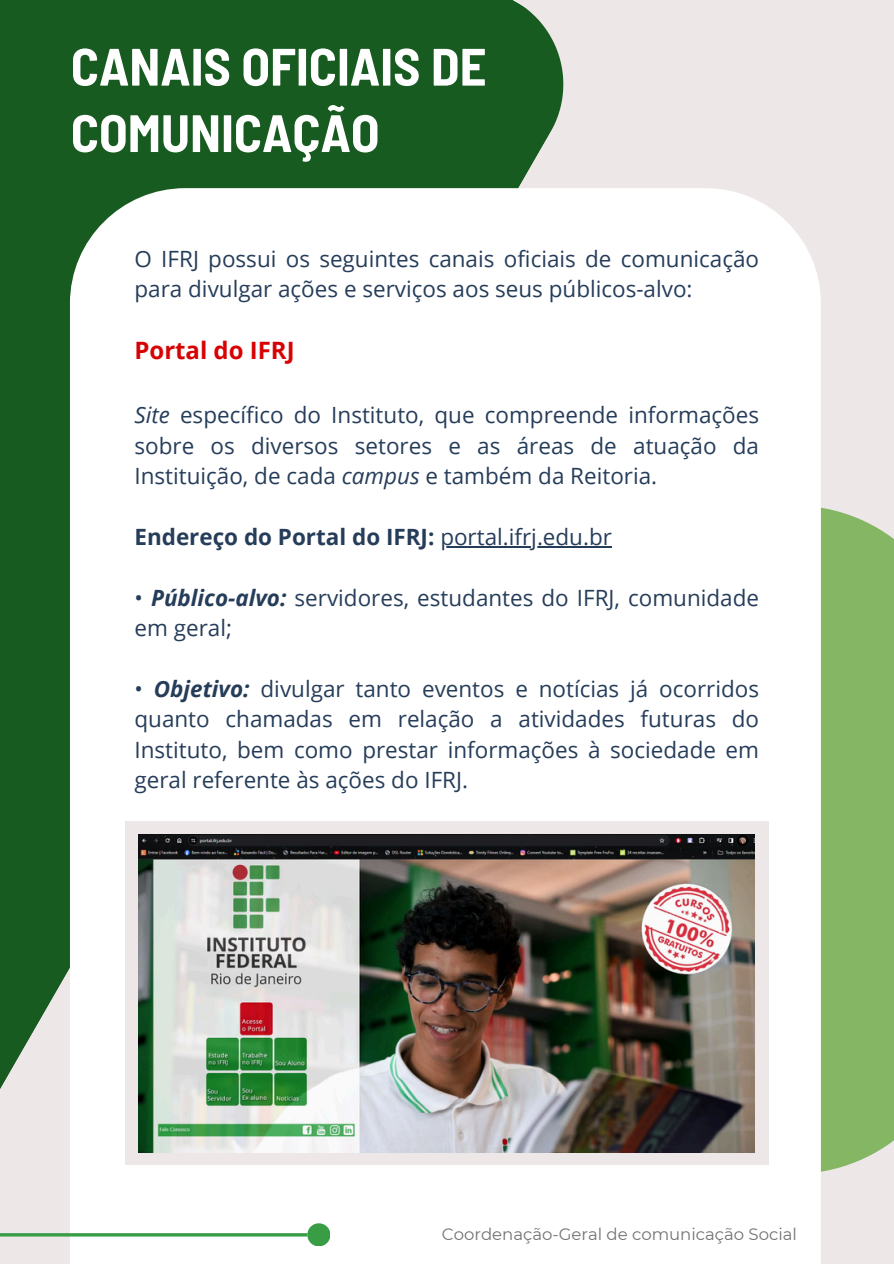
<style>
.page{position:relative;width:894px;height:1264px;background:#fff}
.page>*{position:absolute;margin:0;border:0;box-sizing:border-box;transform-origin:0 0}
.t1{font:700 semi-condensed 52.5px/66.3px "Barlow";color:#fff}
.t2{font:700 24px "Open Sans";color:#d80202}
.t3{font:22.5px/30.3px "Open Sans";color:#263d5a;text-align:justify}
.t4{font:700 22.5px "Open Sans";color:#263d5a}
.t5{font:16.5px "Montserrat";color:#737373}
.s1{font-style:italic}
.s2{font-weight:400}
.s3{font-weight:700;font-style:italic}
</style>
<div class="page">
<div style="left:0;top:0;width:893px;height:1263px;background:#ede7e7"></div>
<div style="left:0;top:0;width:564px;height:1089px;background:#185b20"></div>
<div style="left:820px;top:505px;width:73px;height:668px;background:#85b663"></div>
<div style="left:70px;top:188px;width:750px;height:1075px;background:#fff"></div>
<hr style="left:440px;top:546px;width:171px;height:1px;background:#263d5a">
<hr style="left:0;top:1233px;width:307px;height:3px;background:#389d45">
<svg style="left:307px;top:1223px;width:23px;height:22px"></svg>
<div style="left:125px;top:821px;width:642px;height:343px;background:#ede7e7"></div>
<img style="left:139px;top:834px;width:615px;height:317px">
<h3 class="t1" style="left:71px;top:31px;width:417px">CANAIS OFICIAIS DE<br>COMUNICAÇÃO</h3>
<p class="t3" style="left:134px;top:243px;width:626px">O IFRJ possui os seguintes canais oficiais de comunicação para divulgar ações e serviços aos seus públicos-alvo:</p>
<h1 class="t2" style="left:134px;top:333px;width:161px">Portal do IFRJ</h1>
<p class="t3" style="left:134px;top:399px;width:626px"><span class="s1">Site</span> específico do Instituto, que compreende informações sobre os diversos setores e as áreas de atuação da Instituição, de cada <span class="s1">campus</span> e também da Reitoria.</p>
<h3 class="t4" style="left:134px;top:521px;width:479px">Endereço do Portal do IFRJ: <span class="s2">portal.ifrj.edu.br</span></h3>
<h2 class="t3" style="left:134px;top:582px;width:626px">• <span class="s3">Público-alvo:</span> servidores, estudantes do IFRJ, comunidade</h2>
<h3 class="t3" style="left:134px;top:612px;width:99px">em geral;</h3>
<h3 class="t3" style="left:134px;top:673px;width:626px;text-indent:19px"><span class="s3">Objetivo:</span> divulgar tanto eventos e notícias já ocorridos quanto chamadas em relação a atividades futuras do Instituto, bem como prestar informações à sociedade em geral referente às ações do IFRJ.</h3>
<h3 class="t3" style="left:134px;top:673px;width:10px">•</h3>
<h3 class="t5" style="left:441px;top:1224px;width:356px">Coordenação-Geral de comunicação Social</h3>
</div>
